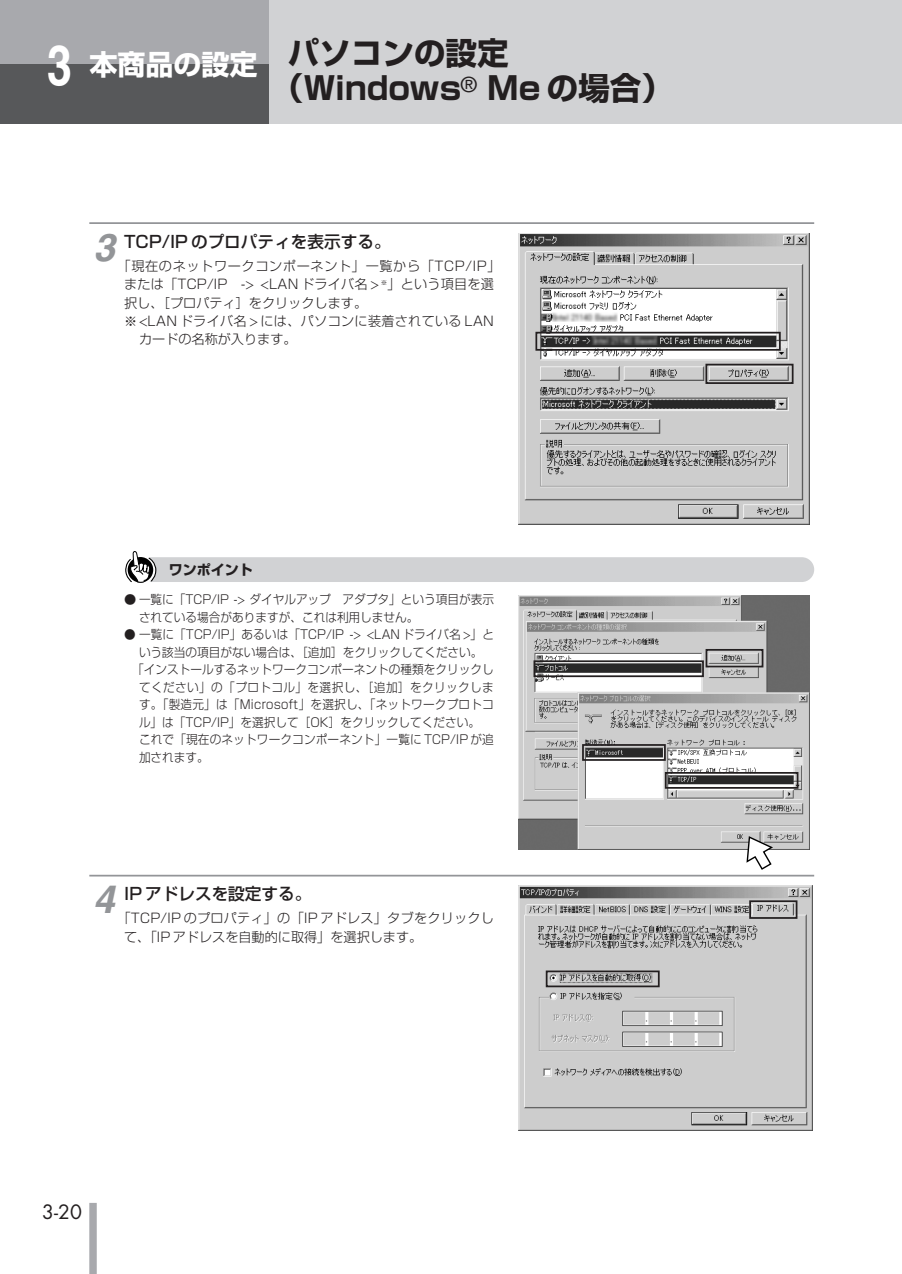
<style>
.page{position:relative;width:902px;height:1274px;background:#fff}
.page>*{position:absolute;margin:0;border:0;box-sizing:border-box;transform-origin:0 0}
.t1{font:italic 700 38.5px "Helvetica";color:#939598}
.t2{font:700 31.5px/35px "Shin Go";color:#231f20}
.t3{font:19.25px "Futura";color:#231f20}
.t4{font:500 16.62px "Shin Go";color:#231f20}
.t5{font:700 14px "Shin Go";color:#231f20}
.t6{font:300 13.12px/18.4px "Shin Go";letter-spacing:.02em;color:#231f20}
.t7{font:300 13.12px "Shin Go";color:#231f20}
.t8{font:300 13.12px "Shin Go";letter-spacing:.05em;color:#231f20}
.t9{font:300 12.25px "Shin Go";color:#231f20;scale:.95 1}
.t10{font:300 12.25px/17.5px "Shin Go";color:#231f20}
.t11{font:300 12.25px "Shin Go";letter-spacing:.035em;color:#231f20;scale:.95 1}
.s1{font-family:"Helvetica";font-size:56px;color:#fff}
</style>
<div class="page">
<div style="left:134px;top:557px;width:680px;height:25px;background:#d1d2d4;border-radius:12px"></div>
<svg style="left:125px;top:551px;width:31px;height:32px"></svg>
<img style="left:518px;top:595px;width:291px;height:255px">
<hr style="left:89px;top:875px;width:725px;height:2px;background:#939598">
<img style="left:518px;top:886px;width:294px;height:245px">
<hr style="left:89px;top:222px;width:725px;height:2px;background:#939598">
<img style="left:518px;top:233px;width:290px;height:291px">
<div style="left:89px;top:1203px;width:8px;height:71px;background:#a8a9ad"></div>
<div style="left:0;top:0;width:901px;height:124px;background:#d1d2d4"></div>
<div style="left:0;top:0;width:268px;height:69px;background:#a8a9ad"></div>
<div style="left:0;top:64px;width:268px;height:60px;background:#57585a"></div>
<svg style="left:532px;top:331px;width:267px;height:657px"></svg>
<svg style="left:745px;top:835px;width:28px;height:36px"></svg>
<div style="left:749px;top:900px;width:48px;height:19px;border:2px solid #231f20"></div>
<h2 class="t2" style="left:272px;top:40px;width:402px;text-indent:-225px"><span class="s1">3</span> <sub>本商品の設定</sub> パソコンの設定（Windows<sup>®</sup> Me の場合）</h2>
<h3 class="t4" style="left:124px;top:235px;width:268px">TCP/IP のプロパティを表示する。</h3>
<p class="t8" style="left:117px;top:261px;width:384px">「現在のネットワークコンポーネント」一覧から「TCP/IP」</p>
<p class="t6" style="left:124px;top:277px;width:371px">または「TCP/IP -&gt; &lt;LAN ドライバ名 &gt; <sup>※</sup>」という項目を選</p>
<p class="t7" style="left:124px;top:298px;width:244px">択し、［プロパティ］をクリックします。</p>
<p class="t6" style="left:124px;top:314px;width:371px">※&lt;LAN ドライバ名 &gt; には、パソコンに装着されている LAN</p>
<p class="t7" style="left:139px;top:335px;width:159px">カードの名称が入ります。</p>
<h1 class="t1" style="left:94px;top:233px;width:23px">3</h1>
<p class="t5" style="left:169px;top:564px;width:86px">ワンポイント</p>
<p class="t10" style="left:139px;top:593px;width:356px;text-indent:-15px">● 一覧に「TCP/IP -&gt; ダイヤルアップ　アダプタ」という項目が表示されている場合がありますが、これは利用しません。</p>
<p class="t9" style="left:124px;top:630px;width:391px">● 一覧に「TCP/IP」あるいは「TCP/IP -&gt; &lt;LAN ドライバ名 &gt;」と</p>
<p class="t9" style="left:139px;top:648px;width:363px">いう該当の項目がない場合は、［追加］をクリックしてください。</p>
<p class="t9" style="left:132px;top:665px;width:382px">「インストールするネットワークコンポーネントの種類をクリックし</p>
<p class="t11" style="left:139px;top:683px;width:375px">てください」の「プロトコル」を選択し、［追加］をクリックしま</p>
<p class="t9" style="left:139px;top:700px;width:375px">す。「製造元」は「Microsoft」を選択し、「ネットワークプロトコ</p>
<p class="t9" style="left:139px;top:718px;width:360px">ル」は「TCP/IP」を選択して［OK］をクリックしてください。</p>
<p class="t9" style="left:139px;top:735px;width:375px">これで「現在のネットワークコンポーネント」一覧に TCP/IP が追</p>
<p class="t9" style="left:139px;top:753px;width:75px">加されます。</p>
<h1 class="t1" style="left:93px;top:885px;width:23px">4</h1>
<h3 class="t4" style="left:124px;top:887px;width:189px">IP アドレスを設定する。</h3>
<p class="t6" style="left:124px;top:911px;width:371px;text-indent:-7px">「TCP/IP のプロパティ」の「IP アドレス」タブをクリックして、「IP アドレスを自動的に取得」を選択します。</p>
<h3 class="t3" style="left:42px;top:1203px;width:41px">3-20</h3>
</div>
